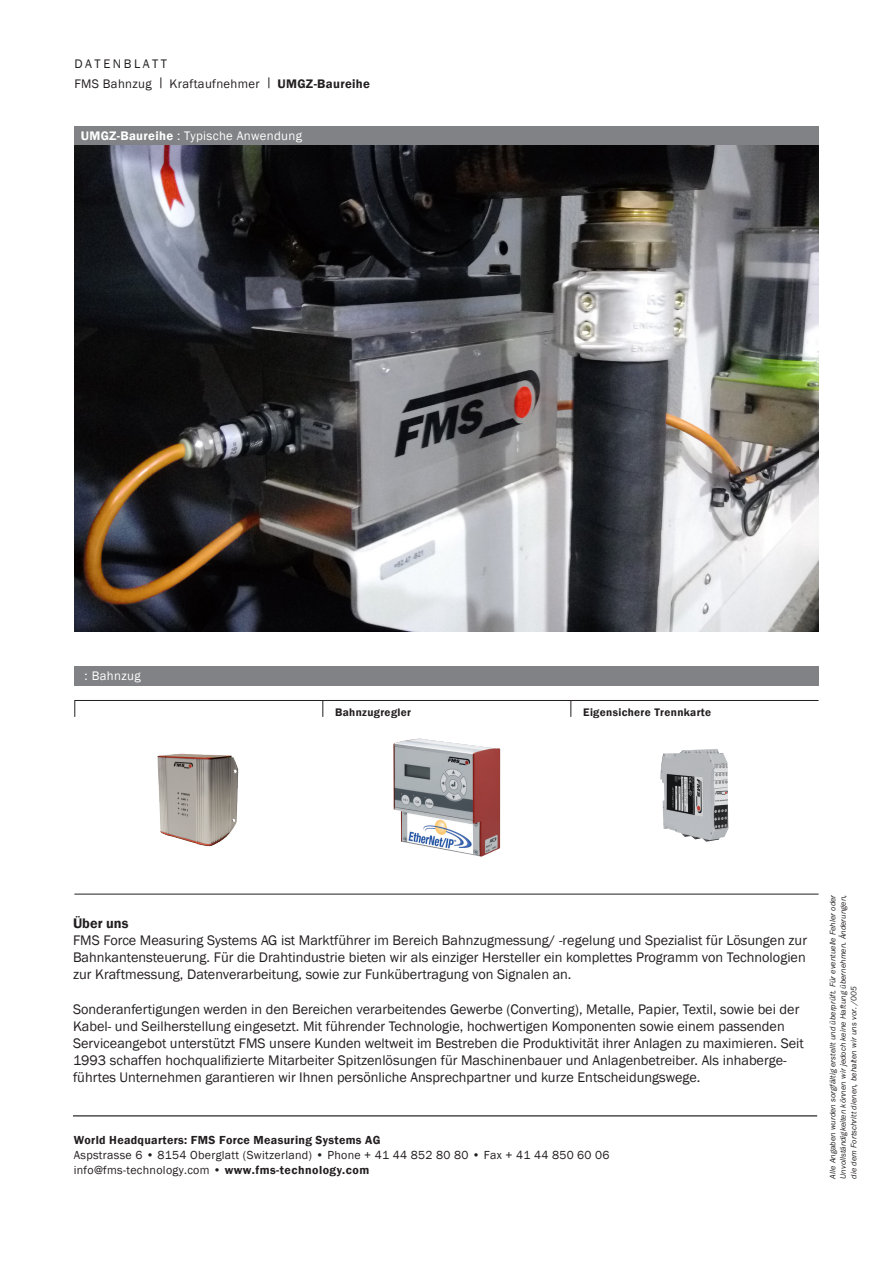
<style>
.page{position:relative;width:893px;height:1263px;background:#fff}
.page>*{position:absolute;margin:0;border:0;box-sizing:border-box;transform-origin:0 0}
.t1{font:14.25px/17.1px "Franklin Gothic";color:#231f20}
.Rubrik_demi_8_5__8{font:12.75px "Franklin Gothic";letter-spacing:.025em;color:#231f20}
.Rubrik_demi_8_5__8-2{font:12.75px "Franklin Gothic";letter-spacing:.025em;color:#fff}
.Rubrik_demi_8_5__8-3{font:12.75px "Franklin Gothic";letter-spacing:.2em;color:#231f20}
.Tabelle_Head_demi_8_5{font:12.75px "Franklin Gothic";letter-spacing:.025em;color:#fff}
.Adresse_book_8_25__5{font:12px "Franklin Gothic";letter-spacing:.025em;color:#231f20}
.Adresse_demi_8_5__5{font:600 12px "Franklin Gothic";letter-spacing:.025em;color:#231f20}
.Tabelle_Copy{font:600 11.25px "Franklin Gothic";letter-spacing:.03em;color:#231f20}
.t2{font:italic 8.25px/10.5px "Franklin Gothic";color:#231f20;text-align:justify}
.s1{font-weight:600}
</style>
<div class="page">
<div style="left:74px;top:666px;width:745px;height:19px;background:#808285"></div>
<hr style="left:74px;top:700px;width:745px;height:1px;background:#231f20">
<svg style="left:322px;top:701px;width:1px;height:16px"></svg>
<svg style="left:74px;top:700px;width:1px;height:17px"></svg>
<svg style="left:570px;top:701px;width:1px;height:16px"></svg>
<div style="left:74px;top:126px;width:745px;height:19px;background:#808285"></div>
<img style="left:74px;top:145px;width:745px;height:487px">
<img style="left:660px;top:749px;width:69px;height:93px">
<img style="left:393px;top:739px;width:107px;height:118px">
<img style="left:157px;top:753px;width:82px;height:94px">
<hr style="left:74px;top:894px;width:745px;height:1px;background:#231f20">
<hr style="left:73px;top:1115px;width:744px;height:1px;background:#231f20">
<p class="Rubrik_demi_8_5__8-3" style="left:74px;top:56px;width:94px">DATENBLATT</p>
<p class="Rubrik_demi_8_5__8" style="left:74px;top:76px;width:297px">FMS Bahnzug | Kraftaufnehmer | <span class="s1">UMGZ-Baureihe</span></p>
<p class="Rubrik_demi_8_5__8-2" style="left:81px;top:128px;width:223px"><span class="s1">UMGZ-Baureihe</span> : Typische Anwendung</p>
<p class="Tabelle_Head_demi_8_5" style="left:84px;top:668px;width:58px">: Bahnzug</p>
<p class="Tabelle_Copy" style="left:335px;top:705px;width:77px">Bahnzugregler</p>
<p class="Tabelle_Copy" style="left:583px;top:705px;width:130px">Eigensichere Trennkarte</p>
<p class="t1" style="left:73px;top:915px;width:735px"><span class="s1">Über uns<br></span>FMS Force Measuring Systems AG ist Marktführer im Bereich Bahnzugmessung/ -regelung und Spezialist für Lösungen zur Bahnkantensteuerung. Für die Drahtindustrie bieten wir als einziger Hersteller ein komplettes Programm von Technologien zur Kraftmessung, Datenverarbeitung, sowie zur Funkübertragung von Signalen an.</p>
<p class="t1" style="left:73px;top:1000px;width:732px">Sonderanfertigungen werden in den Bereichen verarbeitendes Gewerbe (Converting), Metalle, Papier, Textil, sowie bei der Kabel- und Seilherstellung eingesetzt. Mit führender Technologie, hochwertigen Komponenten sowie einem passenden Serviceangebot unterstützt FMS unsere Kunden weltweit im Bestreben die Produktivität ihrer Anlagen zu maximieren. Seit 1993 schaffen hochqualifizierte Mitarbeiter Spitzenlösungen für Maschinenbauer und Anlagenbetreiber. Als inhaberge&shy;führtes Unternehmen garantieren wir Ihnen persönliche Ansprechpartner und kurze Entscheidungswege.</p>
<p class="Adresse_demi_8_5__5" style="left:74px;top:1133px;width:308px">World Headquarters: FMS Force Measuring Systems AG</p>
<p class="Adresse_book_8_25__5" style="left:74px;top:1148px;width:537px">Aspstrasse 6 • 8154 Oberglatt (Switzerland) • Phone + 41 44 852 80 80 • Fax + 41 44 850 60 06</p>
<p class="Adresse_book_8_25__5" style="left:74px;top:1163px;width:297px">info@fms-technology.com • <span class="s1">www.fms-technology.com</span></p>
<p class="t2" style="left:827px;top:1178px;width:285px;rotate:-90deg">Alle Angaben wurden sorgfältig erstellt und überprüft. Für eventuelle Fehler oder Unvollständigkeiten können wir jedoch keine Haftung übernehmen. Änderungen, die dem Fortschritt dienen, behalten wir uns vor. /005</p>
</div>
